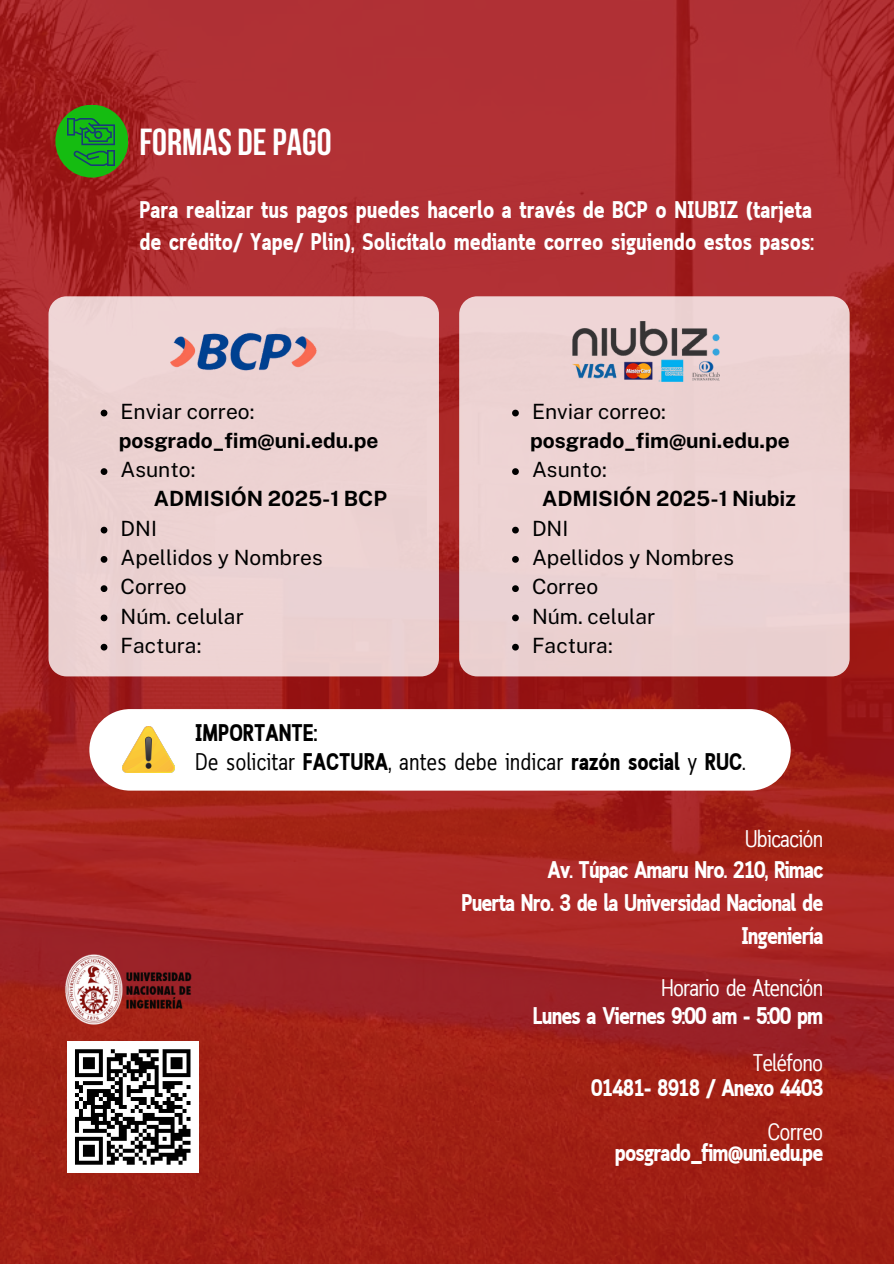
<style>
.page{position:relative;width:894px;height:1264px;background:#fff}
.page>*{position:absolute;margin:0;border:0;box-sizing:border-box;transform-origin:0 0}
.t1{font:700 37.5px "Bebas Neue";color:#fff}
.t2{font:700 24px/32.7px "Cloud Cond";letter-spacing:-.035em;color:#fff;text-align:right}
.t3{font:700 24px/32.7px "Cloud Cond";color:#fff}
.t4{font:24px "Cloud Cond";color:#000}
.t5{font:24px "Cloud Cond";letter-spacing:-.035em;color:#fff}
.t6{font:700 24px "Cloud Cond";color:#000}
.t7{font:21px "Public Sans";color:#000}
.t8{font:700 21px "Public Sans";color:#000}
.s1{font-weight:700}
</style>
<div class="page">
<img style="left:0;top:0;width:893px;height:1263px">
<div style="left:55px;top:105px;width:73px;height:73px;background:#15bc11;border-radius:50%"></div>
<svg style="left:67px;top:118px;width:48px;height:48px"></svg>
<div style="left:48px;top:296px;width:391px;height:380px;background:#ecd2d2"></div>
<img style="left:170px;top:326px;width:146px;height:51px">
<div style="left:459px;top:296px;width:390px;height:380px;background:#edd2d3"></div>
<img style="left:572px;top:321px;width:147px;height:61px">
<div style="left:89px;top:709px;width:701px;height:81px;background:#fff;border-radius:41px"></div>
<img style="left:122px;top:726px;width:52px;height:46px">
<svg style="left:101px;top:409px;width:6px;height:7px"></svg>
<svg style="left:101px;top:468px;width:6px;height:7px"></svg>
<svg style="left:101px;top:526px;width:6px;height:7px"></svg>
<svg style="left:101px;top:556px;width:6px;height:6px"></svg>
<svg style="left:101px;top:585px;width:6px;height:7px"></svg>
<svg style="left:101px;top:614px;width:6px;height:7px"></svg>
<svg style="left:101px;top:643px;width:6px;height:7px"></svg>
<svg style="left:512px;top:409px;width:6px;height:7px"></svg>
<svg style="left:512px;top:468px;width:6px;height:7px"></svg>
<svg style="left:512px;top:526px;width:6px;height:7px"></svg>
<svg style="left:512px;top:556px;width:6px;height:6px"></svg>
<svg style="left:512px;top:585px;width:6px;height:7px"></svg>
<svg style="left:512px;top:614px;width:6px;height:7px"></svg>
<svg style="left:512px;top:643px;width:6px;height:7px"></svg>
<div style="left:67px;top:1041px;width:131px;height:131px;background:#fff"></div>
<svg style="left:75px;top:1049px;width:116px;height:116px"></svg>
<img style="left:63px;top:952px;width:139px;height:73px">
<h1 class="t1" style="left:139px;top:127px;width:194px">FORMAS DEPAGO</h1>
<h2 class="t3" style="left:139px;top:195px;width:676px">Para realizar tus pagos puedes hacerlo a través de BCP o NIUBIZ (tarjeta de crédito/ Yape/ Plin), Solicítalo mediante correo siguiendo estos pasos:</h2>
<p class="t7" style="left:121px;top:399px;width:135px">Enviar correo:</p>
<p class="t8" style="left:119px;top:428px;width:261px">posgrado_fim@uni.edu.pe</p>
<h5 class="t7" style="left:121px;top:457px;width:76px">Asunto:</h5>
<p class="t8" style="left:154px;top:486px;width:235px">ADMISIÓN 2025-1 BCP</p>
<h4 class="t7" style="left:121px;top:516px;width:38px">DNI</h4>
<p class="t7" style="left:121px;top:545px;width:204px">Apellidos y Nombres</p>
<p class="t7" style="left:121px;top:574px;width:68px">Correo</p>
<p class="t7" style="left:121px;top:603px;width:125px">Núm. celular</p>
<p class="t7" style="left:121px;top:633px;width:82px">Factura:</p>
<p class="t7" style="left:532px;top:399px;width:135px">Enviar correo:</p>
<p class="t8" style="left:530px;top:428px;width:261px">posgrado_fim@uni.edu.pe</p>
<p class="t7" style="left:532px;top:457px;width:76px">Asunto:</p>
<h5 class="t8" style="left:542px;top:486px;width:255px">ADMISIÓN 2025-1 Niubiz</h5>
<p class="t7" style="left:532px;top:516px;width:38px">DNI</p>
<h5 class="t7" style="left:532px;top:545px;width:204px">Apellidos y Nombres</h5>
<p class="t7" style="left:532px;top:574px;width:68px">Correo</p>
<p class="t7" style="left:532px;top:603px;width:125px">Núm. celular</p>
<p class="t7" style="left:532px;top:633px;width:82px">Factura:</p>
<p class="t6" style="left:195px;top:723px;width:124px">IMPORTANTE:</p>
<p class="t4" style="left:195px;top:752px;width:552px">De solicitar <span class="s1">FACTURA</span>, antes debe indicar <span class="s1">razón social</span> y <span class="s1">RUC</span>.</p>
<p class="t5" style="left:744px;top:829px;width:80px">Ubicación</p>
<p class="t2" style="left:461px;top:855px;width:363px">Av. Túpac Amaru Nro. 210, Rimac<br>Puerta Nro. 3 de la Universidad Nacional de<br>Ingeniería</p>
<p class="t5" style="left:661px;top:978px;width:164px">Horario de Atención</p>
<h3 class="t2" style="left:532px;top:1001px;width:292px">Lunes a Viernes 9:00 am - 5:00 pm</h3>
<p class="t5" style="left:752px;top:1053px;width:72px">Teléfono</p>
<p class="t2" style="left:591px;top:1073px;width:234px">01481- 8918 / Anexo 4403</p>
<p class="t5" style="left:767px;top:1122px;width:57px">Correo</p>
<h3 class="t2" style="left:614px;top:1138px;width:210px">posgrado_fim@uni.edu.pe</h3>
</div>
